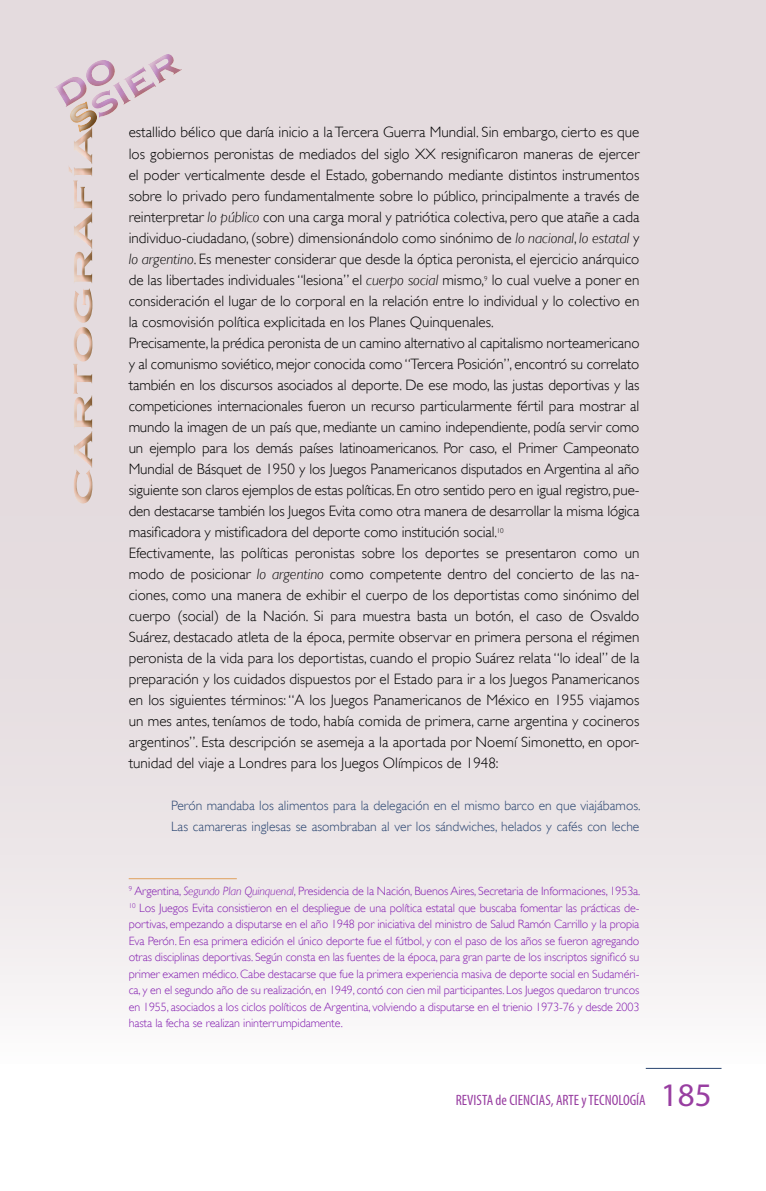
<style>
.page{position:relative;width:766px;height:1191px;background:#fff}
.page>*{position:absolute;margin:0;border:0;box-sizing:border-box;transform-origin:0 0}
.t1{font:300 15px/21px "Gill Sans";color:#000}
.t2{font:condensed 15px "Myriad Pro";color:#983ea1}
.t3{font:300 13.5px/21px "Gill Sans";color:#28436f}
.t4{font:300 12px/16.5px "Gill Sans";letter-spacing:-.01em;color:#841fb0;text-align:justify}
.s1{font-style:italic}
.s2{font-stretch:normal;font-size:33px}
</style>
<div class="page">
<div style="left:0;top:0;width:765px;height:1064px;background:linear-gradient(to bottom,#dfd4d8,#f1edee)"></div>
<hr style="left:645px;top:1068px;width:76px;height:1px;background:#28436f">
<div style="left:61px;top:117px;width:32px;height:394px;background:#e4dbde"></div>
<svg style="left:37px;top:33px;width:157px;height:470px;background:#e2d6d9"></svg>
<hr style="left:129px;top:878px;width:108px;height:1px;background:#e1a86c">
<p class="t1" style="left:129px;top:122px;width:512px">estallido bélico que daría inicio a la Tercera Guerra Mundial. Sin embargo, cierto es que los gobiernos peronistas de mediados del siglo XX resignificaron maneras de ejercer el poder verticalmente desde el Estado, gobernando mediante distintos instrumentos sobre lo privado pero fundamentalmente sobre lo público, principalmente a través de reinterpretar <span class="s1">lo público</span> con una carga moral y patriótica colectiva, pero que atañe a cada individuo-ciudadano, (sobre) dimensionándolo como sinónimo de <span class="s1">lo nacional</span>, <span class="s1">lo estatal</span> y <span class="s1">lo argentino</span>. Es menester considerar que desde la óptica peronista, el ejercicio anárquico de las libertades individuales “lesiona” el <span class="s1">cuerpo social</span> mismo,<sup>9</sup> lo cual vuelve a poner en consideración el lugar de lo corporal en la relación entre lo individual y lo colectivo en la cosmovisión política explicitada en los Planes Quinquenales.<br>Precisamente, la prédica peronista de un camino alternativo al capitalismo norteamericano y al comunismo soviético, mejor conocida como “Tercera Posición”, encontró su correlato también en los discursos asociados al deporte. De ese modo, las justas deportivas y las competiciones internacionales fueron un recurso particularmente fértil para mostrar al mundo la imagen de un país que, mediante un camino independiente, podía servir como un ejemplo para los demás países latinoamericanos. Por caso, el Primer Campeonato Mundial de Básquet de 1950 y los Juegos Panamericanos disputados en Argentina al año siguiente son claros ejemplos de estas políticas. En otro sentido pero en igual registro, pue&shy;den destacarse también los Juegos Evita como otra manera de desarrollar la misma lógica masificadora y mistificadora del deporte como institución social.<sup>10<br></sup>Efectivamente, las políticas peronistas sobre los deportes se presentaron como un modo de posicionar <span class="s1">lo argentino</span> como competente dentro del concierto de las na&shy;ciones, como una manera de exhibir el cuerpo de los deportistas como sinónimo del cuerpo (social) de la Nación. Si para muestra basta un botón, el caso de Osvaldo Suárez, destacado atleta de la época, permite observar en primera persona el régimen peronista de la vida para los deportistas, cuando el propio Suárez relata “lo ideal” de la preparación y los cuidados dispuestos por el Estado para ir a los Juegos Panamericanos en los siguientes términos: “A los Juegos Panamericanos de México en 1955 viajamos un mes antes, teníamos de todo, había comida de primera, carne argentina y cocineros argentinos”. Esta descripción se asemeja a la aportada por Noemí Simonetto, en opor&shy;tunidad del viaje a Londres para los Juegos Olímpicos de 1948:</p>
<p class="t3" style="left:171px;top:794px;width:470px">Perón mandaba los alimentos para la delegación en el mismo barco en que viajábamos.<br>Las camareras inglesas se asombraban al ver los sándwiches, helados y cafés con leche</p>
<p class="t4" style="left:129px;top:883px;width:513px"><sup>9</sup> Argentina, <span class="s1">Segundo Plan Quinquenal</span>, Presidencia de la Nación, Buenos Aires, Secretaria de Informaciones, 1953a.<br><sup>10</sup> Los Juegos Evita consistieron en el despliegue de una política estatal que buscaba fomentar las prácticas de&shy;portivas, empezando a disputarse en el año 1948 por iniciativa del ministro de Salud Ramón Carrillo y la propia Eva Perón. En esa primera edición el único deporte fue el fútbol, y con el paso de los años se fueron agregando otras disciplinas deportivas. Según consta en las fuentes de la época, para gran parte de los inscriptos significó su primer examen médico. Cabe destacarse que fue la primera experiencia masiva de deporte social en Sudaméri&shy;ca, y en el segundo año de su realización, en 1949, contó con cien mil participantes. Los Juegos quedaron truncos en 1955, asociados a los ciclos políticos de Argentina, volviendo a disputarse en el trienio 1973-76 y desde 2003 hasta la fecha se realizan ininterrumpidamente.</p>
<p class="t2" style="left:455px;top:1090px;width:257px">REVISTA de CIENCIAS, ARTE y TECNOLOGÍA <span class="s2">185</span></p>
</div>
